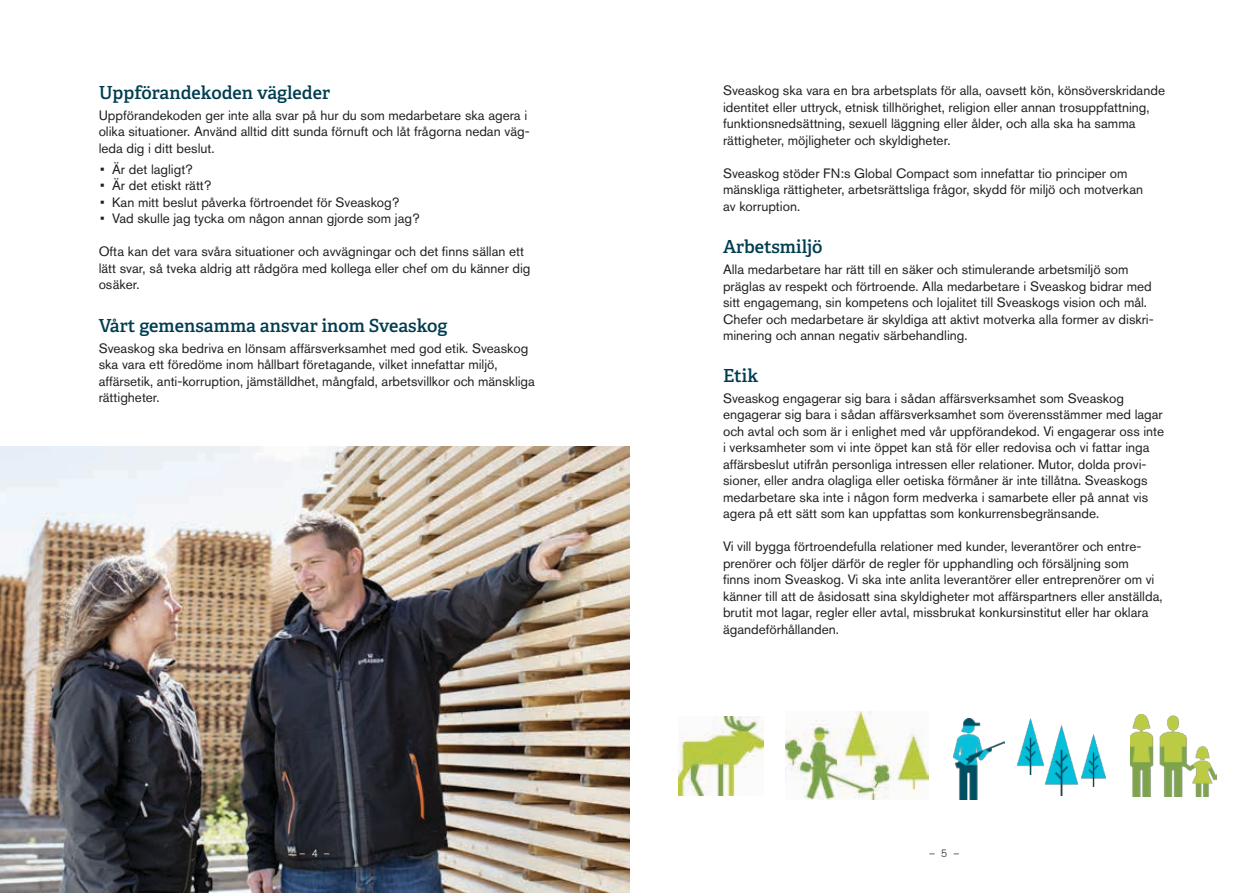
<style>
.page{position:relative;width:1259px;height:893px;background:#fff}
.page>*{position:absolute;margin:0;border:0;box-sizing:border-box;transform-origin:0 0}
.t1{font:600 18px "Adelle";color:#003d50}
.t2{font:13.5px/16.5px "Akzidenz Grotesk Std";color:#231f20}
.t3{font:300 10.5px "Akzidenz Grotesk Std";color:#fff}
.t4{font:300 10.5px "Akzidenz Grotesk Std";color:#231f20}
</style>
<div class="page">
<img style="left:0;top:446px;width:629px;height:447px">
<img style="left:678px;top:716px;width:85px;height:80px">
<img style="left:1130px;top:715px;width:86px;height:81px">
<img style="left:786px;top:712px;width:142px;height:88px">
<img style="left:953px;top:718px;width:51px;height:82px">
<img style="left:1017px;top:718px;width:27px;height:57px">
<img style="left:1045px;top:726px;width:32px;height:70px">
<img style="left:1081px;top:734px;width:24px;height:53px">
<h1 class="t1" style="left:99px;top:81px;width:233px">Uppförandekoden vägleder</h1>
<p class="t2" style="left:99px;top:107px;width:432px">Uppförandekoden ger inte alla svar på hur du som medarbetare ska agera i olika situationer. Använd alltid ditt sunda förnuft och låt frågorna nedan väg&shy;leda dig i ditt beslut.</p>
<p class="t2" style="left:100px;top:161px;width:94px">• Är det lagligt?</p>
<p class="t2" style="left:100px;top:177px;width:113px">• Är det etiskt rätt?</p>
<p class="t2" style="left:100px;top:194px;width:301px">• Kan mitt beslut påverka förtroendet för Sveaskog?</p>
<p class="t2" style="left:100px;top:210px;width:321px">• Vad skulle jag tycka om någon annan gjorde som jag?</p>
<p class="t2" style="left:99px;top:243px;width:433px">Ofta kan det vara svåra situationer och avvägningar och det finns sällan ett lätt svar, så tveka aldrig att rådgöra med kollega eller chef om du känner dig osäker.</p>
<h1 class="t1" style="left:99px;top:314px;width:350px">Vårt gemensamma ansvar inom Sveaskog</h1>
<p class="t2" style="left:99px;top:340px;width:438px">Sveaskog ska bedriva en lönsam affärsverksamhet med god etik. Sveaskog ska vara ett föredöme inom hållbart företagande, vilket innefattar miljö, affärsetik, anti-korruption, jämställdhet, mångfald, arbetsvillkor och mänskliga rättigheter.</p>
<p class="t2" style="left:723px;top:82px;width:443px">Sveaskog ska vara en bra arbetsplats för alla, oavsett kön, könsöverskridande identitet eller uttryck, etnisk tillhörighet, religion eller annan trosuppfattning, funktionsnedsättning, sexuell läggning eller ålder, och alla ska ha samma rättigheter, möjligheter och skyldigheter.</p>
<p class="t2" style="left:723px;top:165px;width:421px">Sveaskog stöder FN:s Global Compact som innefattar tio principer om mänskliga rättigheter, arbetsrättsliga frågor, skydd för miljö och motverkan av korruption.</p>
<h1 class="t1" style="left:723px;top:236px;width:101px">Arbetsmiljö</h1>
<p class="t2" style="left:723px;top:261px;width:432px">Alla medarbetare har rätt till en säker och stimulerande arbetsmiljö som präglas av respekt och förtroende. Alla medarbetare i Sveaskog bidrar med sitt engagemang, sin kompetens och lojalitet till Sveaskogs vision och mål.<br>Chefer och medarbetare är skyldiga att aktivt motverka alla former av diskri&shy;minering och annan negativ särbehandling.</p>
<h1 class="t1" style="left:723px;top:364px;width:37px">Etik</h1>
<p class="t2" style="left:723px;top:390px;width:443px">Sveaskog engagerar sig bara i sådan affärsverksamhet som Sveaskog engagerar sig bara i sådan affärsverksamhet som överensstämmer med lagar och avtal och som är i enlighet med vår uppförandekod. Vi engagerar oss inte i verksamheter som vi inte öppet kan stå för eller redovisa och vi fattar inga affärsbeslut utifrån personliga intressen eller relationer. Mutor, dolda provi&shy;sioner, eller andra olagliga eller oetiska förmåner är inte tillåtna. Sveaskogs medarbetare ska inte i någon form medverka i samarbete eller på annat vis agera på ett sätt som kan uppfattas som konkurrensbegränsande.</p>
<p class="t2" style="left:723px;top:538px;width:441px">Vi vill bygga förtroendefulla relationer med kunder, leverantörer och entre&shy;prenörer och följer därför de regler för upphandling och försäljning som<br>finns inom Sveaskog. Vi ska inte anlita leverantörer eller entreprenörer om vi känner till att de åsidosatt sina skyldigheter mot affärspartners eller anställda, brutit mot lagar, regler eller avtal, missbrukat konkursinstitut eller har oklara ägandeförhållanden.</p>
<p class="t3" style="left:300px;top:847px;width:32px">– 4 –</p>
<p class="t4" style="left:929px;top:847px;width:32px">– 5 –</p>
</div>
